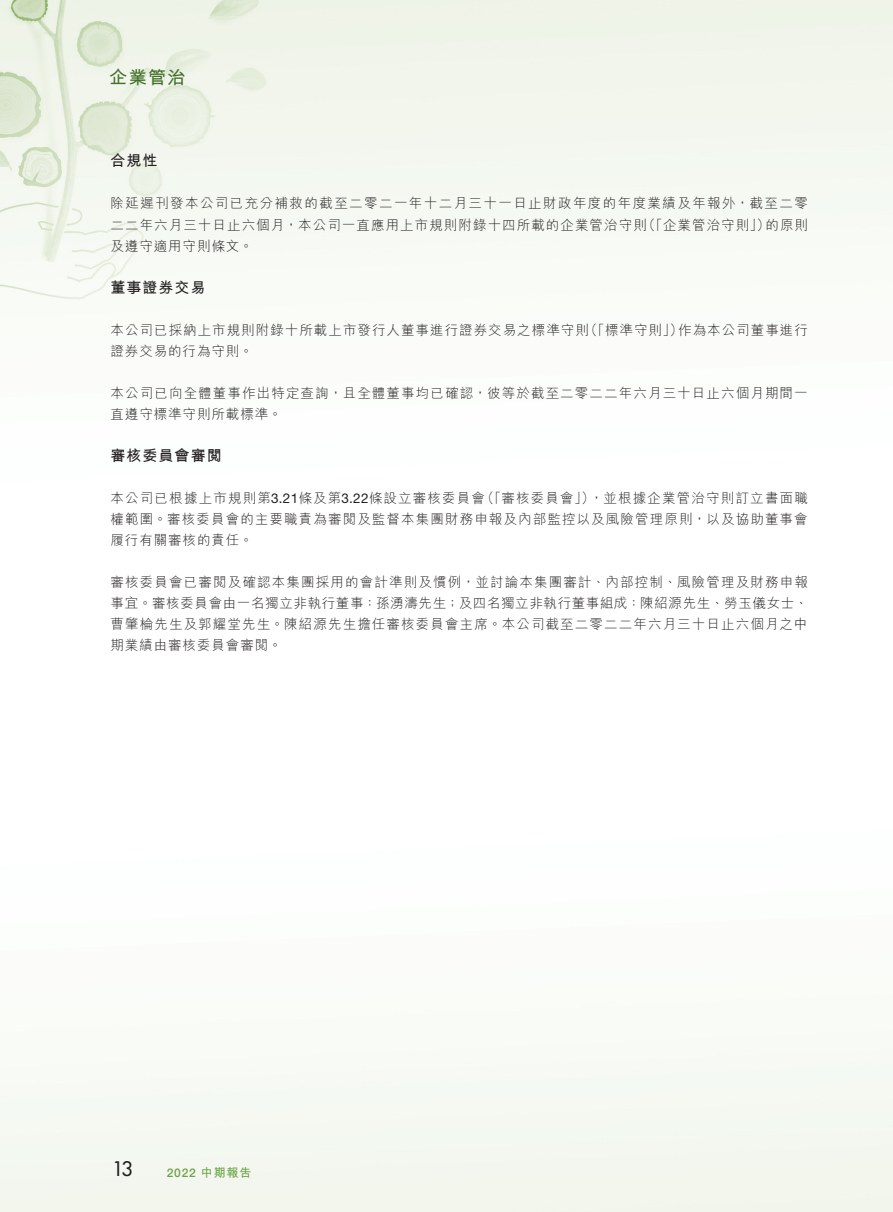
<style>
.page{position:relative;width:893px;height:1212px;background:#fff}
.page>*{position:absolute;margin:0;border:0;box-sizing:border-box;transform-origin:0 0}
.t1{font:500 19.5px "Futura Std";color:#231f20}
.t2{font:700 18px "M Hei HK";color:#406f29}
.t3{font:700 15px "M Hei HK";letter-spacing:.07em;color:#231f20}
.t4{font:300 13.5px/21px "M Hei HK";letter-spacing:.085em;color:#231f20}
.t5{font:300 13.5px/21px "M Hei HK";letter-spacing:.105em;color:#231f20;text-align:right}
.t6{font:500 12px "Helvetica Neue LT Std";color:#69a442}
.s1{font-family:"Helvetica Neue LT Std";font-weight:400}
.s2{font-family:"M Hei HK";font-weight:700}
</style>
<div class="page">
<img style="left:0;top:0;width:893px;height:1212px">
<h2 class="t2" style="left:109px;top:64px;width:78px">企業管治</h2>
<p class="t3" style="left:111px;top:150px;width:49px">合規性</p>
<p class="t5" style="left:111px;top:193px;width:699px">除延遲刊發本公司已充分補救的截至二零二一年十二月三十一日止財政年度的年度業績及年報外，截至二零的原則</p>
<p class="t4" style="left:642px;top:214px;width:129px">（「企業管治守則」）</p>
<p class="t4" style="left:111px;top:214px;width:538px">二二年六月三十日止六個月，本公司一直應用上市規則附錄十四所載的企業管治守則及遵守適用守則條文。</p>
<p class="t3" style="left:111px;top:276px;width:97px">董事證券交易</p>
<p class="t4" style="left:584px;top:319px;width:100px">（「標準守則」）</p>
<p class="t4" style="left:111px;top:319px;width:480px">本公司已採納上市規則附錄十所載上市發行人董事進行證券交易之標準守則證券交易的行為守則。</p>
<p class="t4" style="left:111px;top:382px;width:699px">本公司已向全體董事作出特定查詢，且全體董事均已確認，彼等於截至二零二二年六月三十日止六個月期間一直遵守標準守則所載標準。</p>
<p class="t3" style="left:111px;top:444px;width:113px">審核委員會審閱</p>
<p class="t4" style="left:590px;top:487px;width:220px">，並根據企業管治守則訂立書面職</p>
<p class="t4" style="left:678px;top:319px;width:131px">作為本公司董事進行</p>
<p class="t4" style="left:481px;top:487px;width:115px">（「審核委員會」）</p>
<p class="t4" style="left:111px;top:487px;width:699px">本公司已根據上市規則第<span class="s1">3.21</span>條及第<span class="s1">3.22</span>條設立審核委員會<br>權範圍。審核委員會的主要職責為審閱及監督本集團財務申報及內部監控以及風險管理原則，以及協助董事會履行有關審核的責任。</p>
<p class="t4" style="left:111px;top:571px;width:699px;text-align:justify">審核委員會已審閱及確認本集團採用的會計準則及慣例，並討論本集團審計、內部控制、風險管理及財務申報事宜。審核委員會由一名獨立非執行董事：孫湧濤先生；及四名獨立非執行董事組成：陳紹源先生、勞玉儀女士、曹肇棆先生及郭耀堂先生。陳紹源先生擔任審核委員會主席。本公司截至二零二二年六月三十日止六個月之中期業績由審核委員會審閱。</p>
<h1 class="t1" style="left:113px;top:1157px;width:22px">13</h1>
<p class="t6" style="left:167px;top:1165px;width:86px">2022 <span class="s2">中期報告</span></p>
</div>
